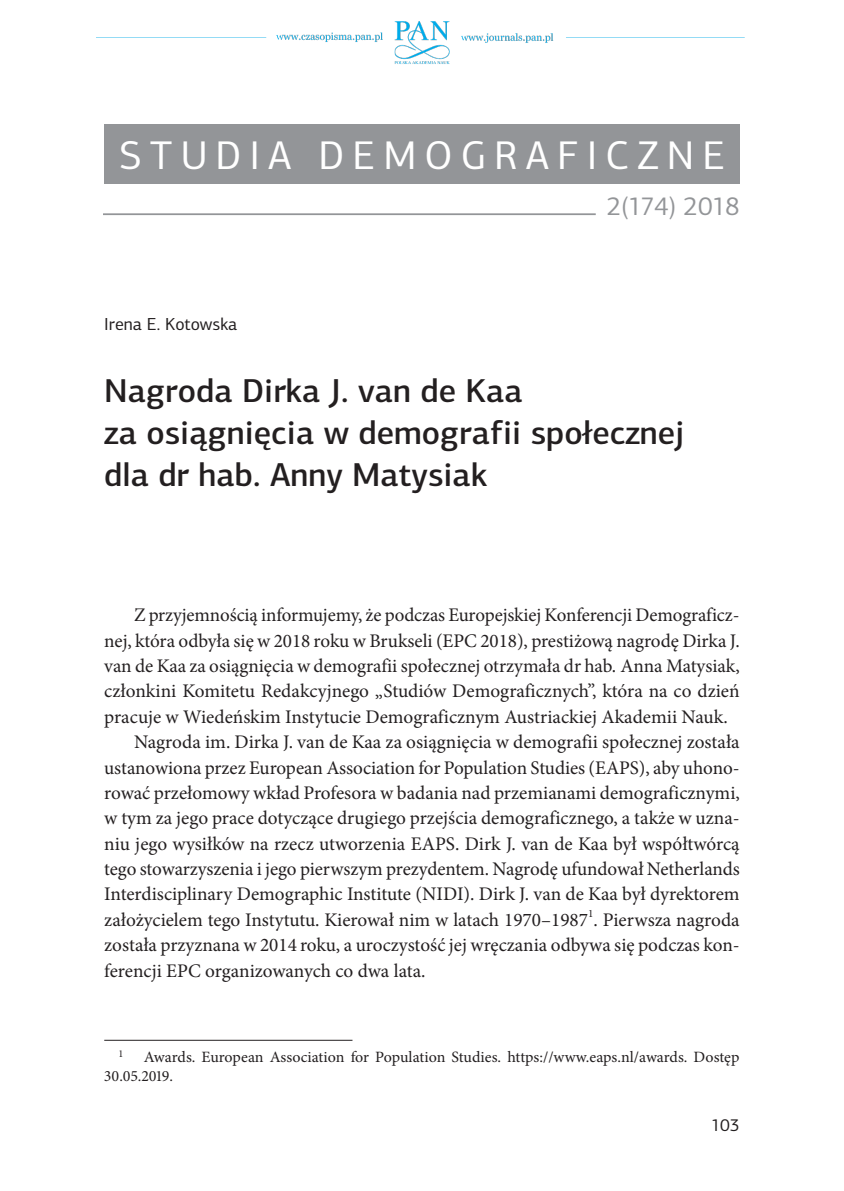
<style>
.page{position:relative;width:844px;height:1191px;background:#fff}
.page>*{position:absolute;margin:0;border:0;box-sizing:border-box;transform-origin:0 0}
.t1{font:40.25px "PF Centro Sans Pro";letter-spacing:.2em;color:#fff}
.t2{font:500 33.25px/42px "PF Centro Sans Pro";color:#231f20}
.t3{font:26.25px "PF Centro Sans Pro";color:#939598}
.t4{font:19.25px "Minion Pro";color:#231f20}
.t5{font:17.5px "PF Centro Sans Pro";color:#231f20}
.t6{font:15.75px/18.9px "Minion Pro";color:#231f20}
.t7{font:10.5px "Minion Pro";color:#231f20}
</style>
<div class="page">
<img style="left:96px;top:21px;width:649px;height:43px">
<div style="left:104px;top:124px;width:635px;height:60px;background:#939598"></div>
<hr style="left:103px;top:213px;width:492px;height:2px;background:#939598">
<hr style="left:104px;top:1040px;width:248px;height:1px;background:#231f20">
<h1 class="t1" style="left:119px;top:131px;width:607px">STUDIA DEMOGRAFICZNE</h1>
<h3 class="t3" style="left:606px;top:190px;width:134px">2(174) 2018</h3>
<p class="t5" style="left:104px;top:313px;width:135px">Irena E. Kotowska</p>
<h2 class="t2" style="left:104px;top:369px;width:582px">Nagroda Dirka J. van de Kaa<br>za osiągnięcia w demografii społecznej dla dr hab. Anny Matysiak</h2>
<p class="t4" style="left:134px;top:602px;width:607px">Z przyjemnością informujemy, że podczas Europejskiej Konferencji Demograficz-</p>
<p class="t4" style="left:104px;top:627px;width:636px">nej, która odbyła się w 2018 roku w Brukseli (EPC 2018), prestiżową nagrodę Dirka J.</p>
<p class="t4" style="left:104px;top:653px;width:636px">van de Kaa za osiągnięcia w demografii społecznej otrzymała dr hab. Anna Matysiak,</p>
<p class="t4" style="left:104px;top:678px;width:636px">członkini Komitetu Redakcyjnego „Studiów Demograficznych”, która na co dzień</p>
<p class="t4" style="left:104px;top:703px;width:624px">pracuje w Wiedeńskim Instytucie Demograficznym Austriackiej Akademii Nauk.</p>
<p class="t4" style="left:134px;top:729px;width:607px">Nagroda im. Dirka J. van de Kaa za osiągnięcia w demografii społecznej została</p>
<p class="t4" style="left:104px;top:754px;width:636px">ustanowiona przez European Association for Population Studies (EAPS), aby uhono-</p>
<p class="t4" style="left:104px;top:780px;width:637px">rować przełomowy wkład Profesora w badania nad przemianami demograficznymi,</p>
<p class="t4" style="left:104px;top:805px;width:636px">w tym za jego prace dotyczące drugiego przejścia demograficznego, a także w uzna-</p>
<p class="t4" style="left:104px;top:830px;width:636px">niu jego wysiłków na rzecz utworzenia EAPS. Dirk J. van de Kaa był współtwórcą</p>
<p class="t4" style="left:104px;top:856px;width:637px">tego stowarzyszenia i jego pierwszym prezydentem. Nagrodę ufundował Netherlands</p>
<p class="t4" style="left:104px;top:881px;width:636px">Interdisciplinary Demographic Institute (NIDI). Dirk J. van de Kaa był dyrektorem</p>
<p class="t4" style="left:104px;top:906px;width:636px">założycielem tego Instytutu. Kierował nim w latach 1970–1987<sup>1</sup>. Pierwsza nagroda</p>
<p class="t4" style="left:104px;top:932px;width:636px">została przyznana w 2014 roku, a uroczystość jej wręczania odbywa się podczas kon-</p>
<p class="t4" style="left:104px;top:957px;width:323px">ferencji EPC organizowanych co dwa lata.</p>
<p class="t7" style="left:119px;top:1046px;width:5px">1</p>
<p class="t6" style="left:104px;top:1047px;width:636px;text-indent:40px">Awards. European Association for Population Studies. https://www.eaps.nl/awards. Dostęp<br>30.05.2019.</p>
<p class="t5" style="left:711px;top:1115px;width:30px">103</p>
</div>
